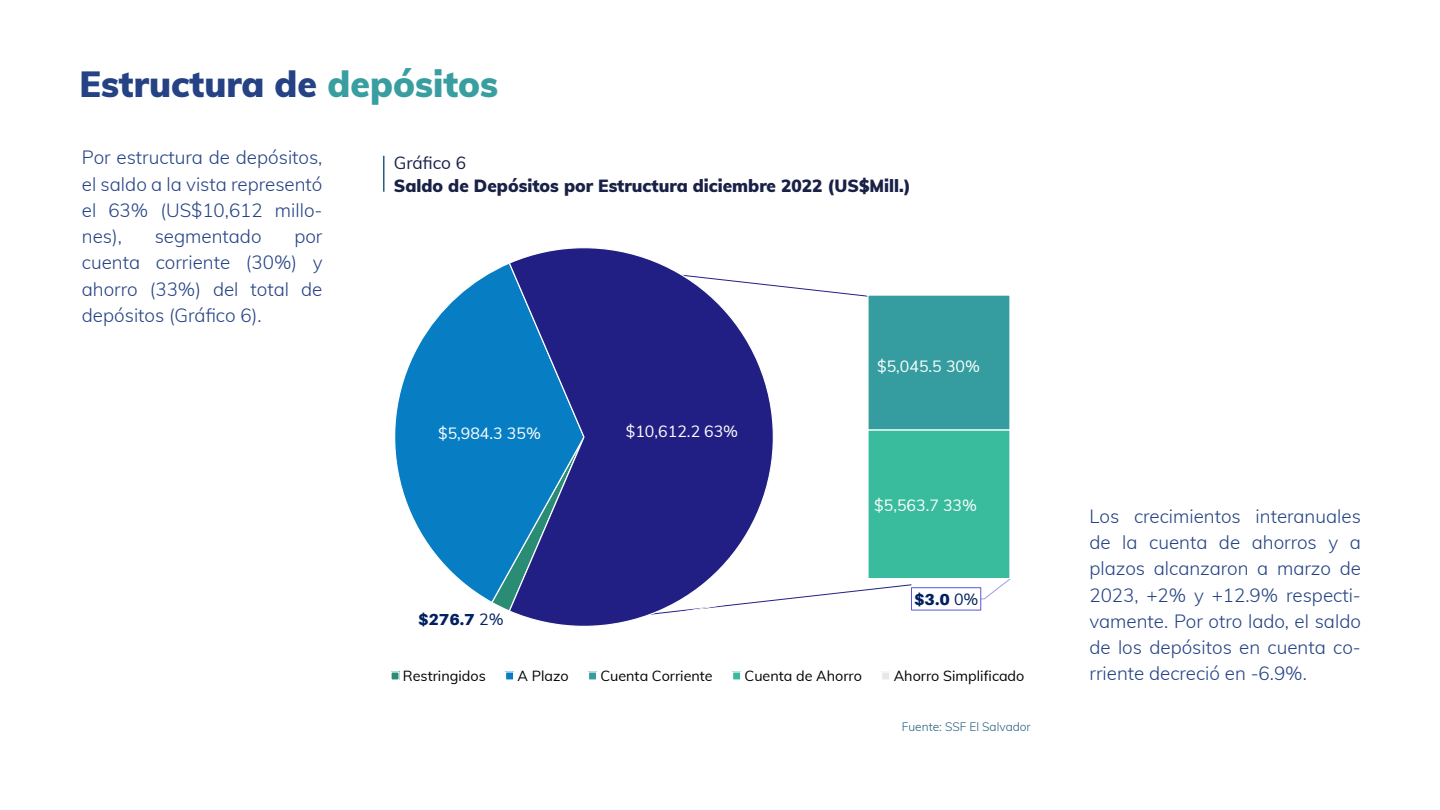
<style>
.page{position:relative;width:1440px;height:810px;background:#fff}
.page>*{position:absolute;margin:0;border:0;box-sizing:border-box;transform-origin:0 0}
.t1{font:900 35.62px "Mulish";color:#244284}
.t2{font:300 18.75px/26.2px "Mulish";color:#244284;text-align:justify}
.t3{font:900 17.25px "Mulish";color:#192147}
.t4{font:17.25px "Mulish";color:#192147}
.t5{font:15.9px "Mulish";color:#fff}
.t6{font:900 15.9px "Aileron";color:#002060}
.t7{font:14.33px "Mulish";color:#000}
.t8{font:300 12px "Mulish";color:#25607e}
.s1{color:#399ea0}
.s2{font-family:"Mulish";font-weight:400}
</style>
<div class="page">
<hr style="left:383px;top:156px;width:2px;height:36px;background:#22607f">
<svg style="left:801px;top:288px;width:66px;height:9px"></svg>
<svg style="left:801px;top:584px;width:111px;height:27px"></svg>
<svg style="left:394px;top:264px;width:114px;height:340px;fill:#077ec3"></svg>
<div style="left:868px;top:295px;width:142px;height:135px;background:#359da0"></div>
<div style="left:867px;top:294px;width:144px;height:137px;border:1px solid #fff"></div>
<div style="left:868px;top:430px;width:142px;height:149px;background:#39bb9d"></div>
<div style="left:867px;top:429px;width:144px;height:151px;border:1px solid #fff"></div>
<div style="left:867px;top:578px;width:144px;height:2px;border:1px solid #fff"></div>
<svg style="left:508px;top:248px;width:293px;height:378px;fill:#221f84"></svg>
<svg style="left:980px;top:578px;width:31px;height:21px"></svg>
<div style="left:911px;top:587px;width:70px;height:23px;border:1px solid #5a56d7"></div>
<div style="left:391px;top:672px;width:8px;height:8px;background:#2b8c76"></div>
<div style="left:390px;top:671px;width:10px;height:10px;border:1px solid #fff"></div>
<div style="left:506px;top:672px;width:8px;height:8px;background:#077ec3"></div>
<div style="left:505px;top:671px;width:9px;height:10px;border:1px solid #fff"></div>
<div style="left:588px;top:672px;width:9px;height:8px;background:#359da0"></div>
<div style="left:588px;top:671px;width:9px;height:10px;border:1px solid #fff"></div>
<div style="left:733px;top:672px;width:8px;height:8px;background:#39bb9d"></div>
<div style="left:732px;top:671px;width:9px;height:10px;border:1px solid #fff"></div>
<div style="left:882px;top:672px;width:8px;height:8px;background:#e6e7e8"></div>
<div style="left:881px;top:671px;width:9px;height:10px;border:1px solid #fff"></div>
<h1 class="t1" style="left:80px;top:58px;width:420px">Estructura de <span class="s1">depósitos</span></h1>
<p class="t2" style="left:82px;top:144px;width:242px">Por estructura de depósitos, el saldo a la vista representó el 63% (US$10,612 millo&shy;nes),</p>
<p class="t2" style="left:155px;top:222px;width:108px">segmentado</p>
<p class="t2" style="left:82px;top:222px;width:242px;text-indent:212px">por cuenta corriente (30%) y ahorro (33%) del total de depósitos (Gráfico 6).</p>
<p class="t4" style="left:394px;top:150px;width:74px">Gráfico 6</p>
<p class="t3" style="left:394px;top:173px;width:518px">Saldo de Depósitos por Estructura diciembre 2022 (US$Mill.)</p>
<p class="t5" style="left:438px;top:422px;width:104px">$5,984.3 35%</p>
<p class="t6" style="left:418px;top:611px;width:87px">$276.7 <span class="s2">2%</span></p>
<p class="t5" style="left:626px;top:420px;width:114px">$10,612.2 63%</p>
<p class="t5" style="left:877px;top:355px;width:104px">$5,045.5 30%</p>
<p class="t5" style="left:874px;top:494px;width:104px">$5,563.7 33%</p>
<p class="t6" style="left:914px;top:590px;width:66px">$3.0 <span class="s2">0%</span></p>
<p class="t7" style="left:403px;top:665px;width:84px">Restringidos</p>
<p class="t7" style="left:517px;top:665px;width:53px">A Plazo</p>
<p class="t7" style="left:600px;top:665px;width:114px">Cuenta Corriente</p>
<p class="t7" style="left:745px;top:665px;width:119px">Cuenta de Ahorro</p>
<p class="t7" style="left:894px;top:665px;width:132px">Ahorro Simplificado</p>
<p class="t8" style="left:902px;top:718px;width:130px">Fuente: SSF El Salvador</p>
<p class="t2" style="left:1089px;top:502px;width:273px">Los crecimientos interanuales de la cuenta de ahorros y a plazos alcanzaron a marzo de 2023, +2% y +12.9% respecti&shy;vamente. Por otro lado, el saldo de los depósitos en cuenta co&shy;rriente decreció en -6.9%.</p>
</div>
